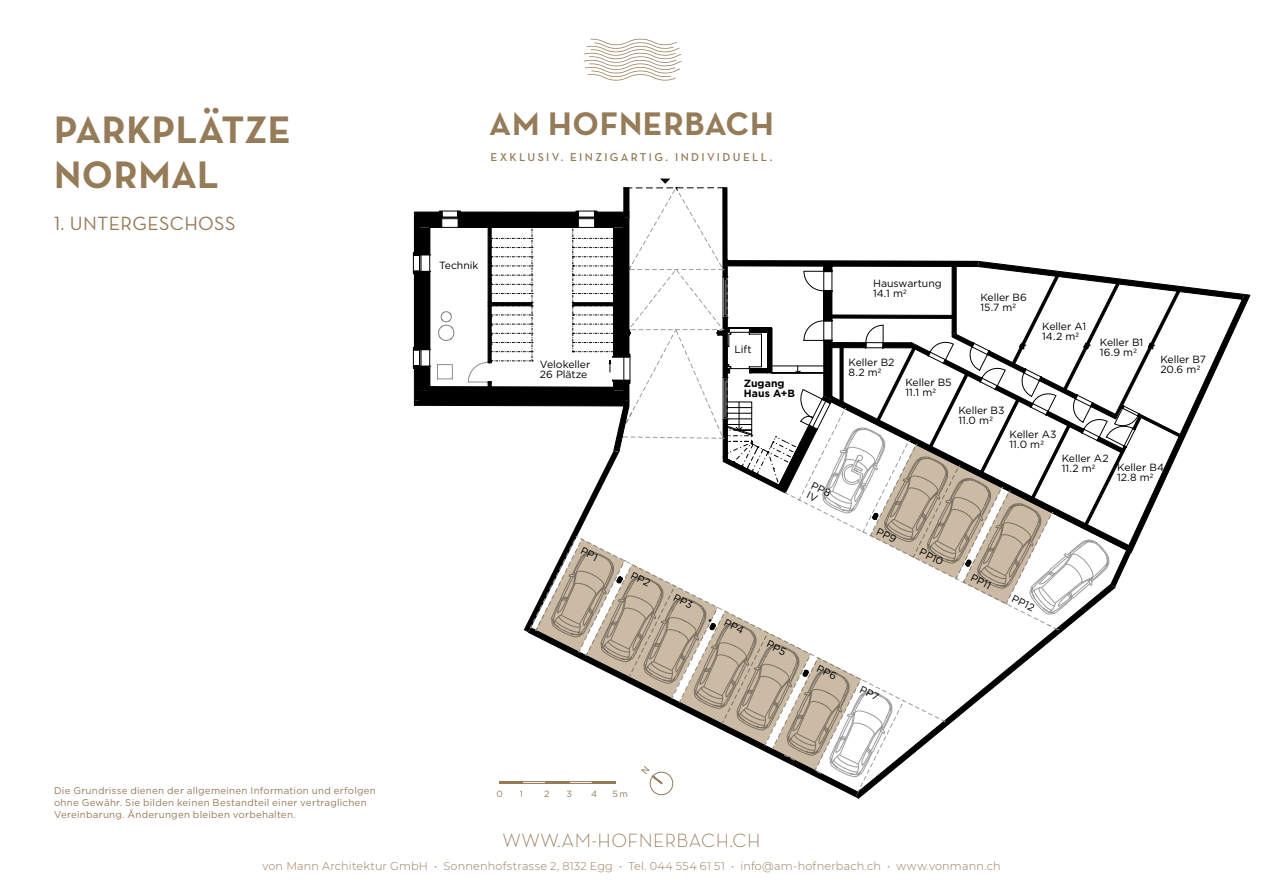
<style>
.page{position:relative;width:1263px;height:893px;background:#fff}
.page>*{position:absolute;margin:0;border:0;box-sizing:border-box;transform-origin:0 0}
.t1{font:700 39px/45px "Neutraface Text";letter-spacing:.01em;color:#957b57}
.t2{font:700 33.15px "Neutraface Text";letter-spacing:.02em;color:#957b57}
.t3{font:300 19.5px "Neutraface Text";letter-spacing:.02em;color:#957b57}
.t4{font:19.5px "Neutraface Text";letter-spacing:.02em;color:#957b57}
.t5{font:600 11.7px "Neutraface Text";letter-spacing:.195em;color:#957b57}
.t6{font:300 11.25px "Montserrat";letter-spacing:.02em;color:#957b57}
.t7{font:10.5px/10.1px "Gotham";letter-spacing:-.005em;color:#000}
.t8{font:700 10.5px/10.1px "Gotham";letter-spacing:.005em;color:#000}
.t9{font:9.75px/12px "Gotham";letter-spacing:.025em;color:#957b57}
.t10{font:9px "Gotham";color:#957b57}
</style>
<div class="page">
<svg style="left:584px;top:39px;width:97px;height:42px"></svg>
<svg style="left:413px;top:179px;width:837px;height:616px"></svg>
<h1 class="t1" style="left:54px;top:107px;width:239px">PARKPLÄTZE<br>NORMAL</h1>
<h3 class="t4" style="left:54px;top:211px;width:183px">1. UNTERGESCHOSS</h3>
<h2 class="t2" style="left:489px;top:102px;width:286px">AM HOFNERBACH</h2>
<p class="t5" style="left:491px;top:150px;width:283px">EXKLUSIV. EINZIGARTIG. INDIVIDUELL.</p>
<p class="t7" style="left:439px;top:260px;width:41px">Technik</p>
<p class="t7" style="left:540px;top:359px;width:52px">Velokeller<br>26 Plätze</p>
<p class="t7" style="left:734px;top:344px;width:19px">Lift</p>
<p class="t8" style="left:744px;top:378px;width:53px">Zugang<br>Haus A+B</p>
<p class="t7" style="left:814px;top:480px;width:22px;rotate:26deg">PP8<br>IV</p>
<p class="t7" style="left:873px;top:278px;width:70px">Hauswartung<br>14.1 m2</p>
<p class="t7" style="left:848px;top:357px;width:47px">Keller B2<br>8.2 m2</p>
<p class="t7" style="left:905px;top:377px;width:48px">Keller B5<br>11.1 m2</p>
<p class="t7" style="left:980px;top:292px;width:48px">Keller B6<br>15.7 m2</p>
<p class="t7" style="left:958px;top:405px;width:48px">Keller B3<br>11.0 m2</p>
<p class="t7" style="left:1042px;top:321px;width:45px">Keller A1<br>14.2 m2</p>
<p class="t7" style="left:1009px;top:429px;width:48px">Keller A3<br>11.0 m2</p>
<p class="t7" style="left:1100px;top:337px;width:45px">Keller B1<br>16.9 m2</p>
<p class="t7" style="left:1160px;top:354px;width:47px">Keller B7<br>20.6 m2</p>
<p class="t7" style="left:1062px;top:453px;width:48px">Keller A2<br>11.2 m2</p>
<p class="t7" style="left:1117px;top:462px;width:48px">Keller B4<br>12.8 m2</p>
<p class="t7" style="left:922px;top:546px;width:27px;rotate:26deg">PP10</p>
<p class="t7" style="left:973px;top:572px;width:23px;rotate:26deg">PP11</p>
<p class="t7" style="left:1015px;top:593px;width:23px;rotate:26deg">PP12</p>
<p class="t9" style="left:54px;top:784px;width:323px">Die Grundrisse dienen der allgemeinen Information und erfolgen ohne Gewähr. Sie bilden keinen Bestandteil einer vertraglichen<br>Vereinbarung. Änderungen bleiben vorbehalten.</p>
<p class="t10" style="left:496px;top:788px;width:8px">0</p>
<p class="t10" style="left:520px;top:788px;width:5px">1</p>
<p class="t10" style="left:544px;top:788px;width:7px">2</p>
<p class="t10" style="left:567px;top:788px;width:7px">3</p>
<p class="t10" style="left:591px;top:788px;width:8px">4</p>
<p class="t10" style="left:612px;top:788px;width:17px">5m</p>
<h3 class="t3" style="left:502px;top:829px;width:259px">WWW.AM-HOFNERBACH.CH</h3>
<p class="t6" style="left:262px;top:858px;width:740px">von Mann Architektur GmbH • Sonnenhofstrasse 2, 8132 Egg • Tel. 044 554 61 51 • info@am-hofnerbach.ch • www.vonmann.ch</p>
</div>
